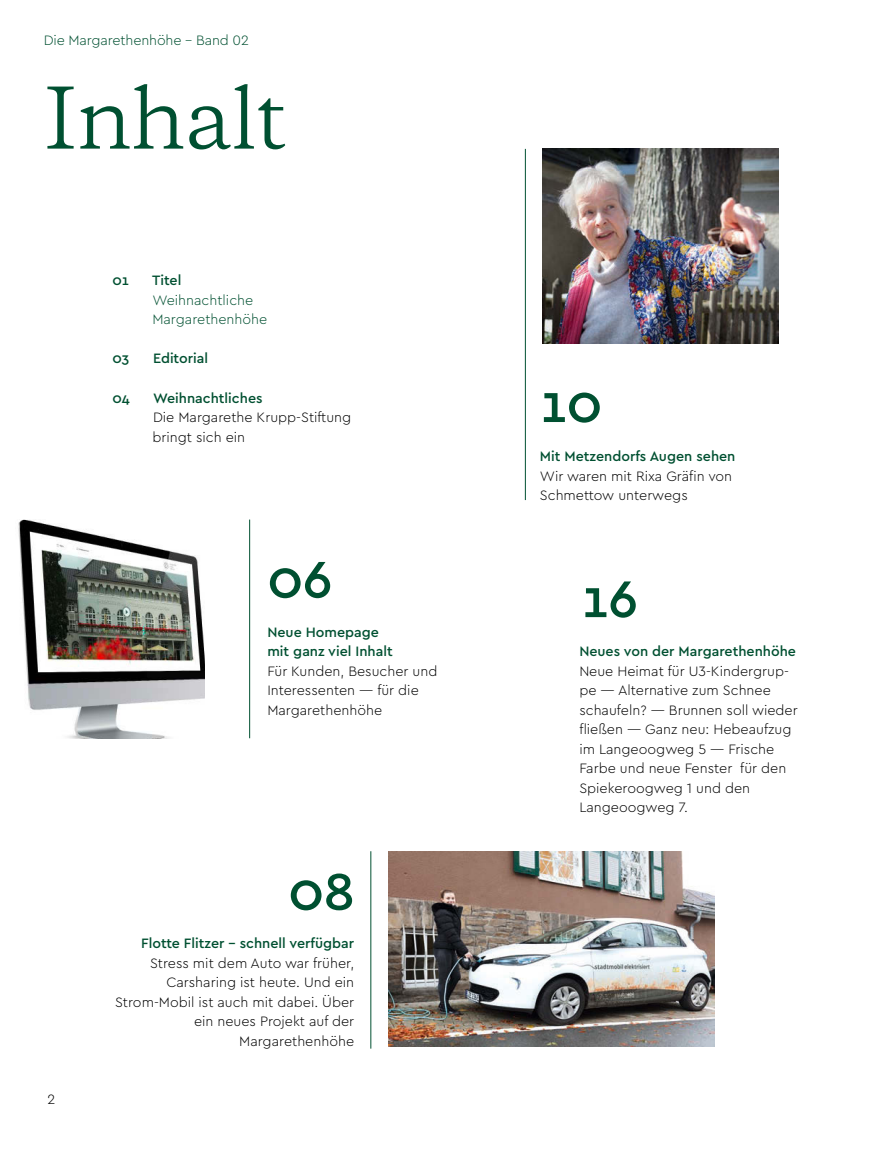
<style>
.page{position:relative;width:896px;height:1150px;background:#fff}
.page>*{position:absolute;margin:0;border:0;box-sizing:border-box;transform-origin:0 0}
.t1{font:79.5px "Copernicus";letter-spacing:-.02em;color:#005031}
.t2{font:500 54px "Cera PRO";color:#005031}
.t3{font:300 14.25px/19.5px "Cera PRO";color:#000}
.t4{font:500 14.25px/19.5px "Cera PRO";color:#005031}
.t5{font:300 14.25px/19.5px "Cera PRO";color:#005031}
</style>
<div class="page">
<img style="left:18px;top:519px;width:186px;height:219px">
<img style="left:388px;top:851px;width:326px;height:195px">
<img style="left:543px;top:149px;width:235px;height:195px">
<hr style="left:370px;top:851px;width:1px;height:197px;background:#005031">
<hr style="left:249px;top:519px;width:1px;height:219px;background:#005031">
<hr style="left:525px;top:149px;width:1px;height:351px;background:#005031">
<p class="t5" style="left:44px;top:30px;width:207px">Die Margarethenhöhe – Band 02</p>
<h1 class="t1" style="left:44px;top:65px;width:245px">Inhalt</h1>
<p class="t4" style="left:113px;top:270px;width:18px">01</p>
<p class="t4" style="left:152px;top:270px;width:31px">Titel</p>
<p class="t5" style="left:152px;top:290px;width:116px">Weihnachtliche<br>Margarethenhöhe</p>
<p class="t4" style="left:113px;top:348px;width:18px">03</p>
<p class="t4" style="left:153px;top:348px;width:57px">Editorial</p>
<p class="t4" style="left:113px;top:387px;width:19px">04</p>
<p class="t4" style="left:153px;top:387px;width:111px">Weihnachtliches</p>
<p class="t3" style="left:152px;top:407px;width:200px">Die Margarethe Krupp-Stiftung bringt sich ein</p>
<h2 class="t2" style="left:267px;top:543px;width:67px">06</h2>
<p class="t4" style="left:267px;top:621px;width:127px">Neue Homepage mit ganz viel Inhalt</p>
<p class="t3" style="left:267px;top:660px;width:172px">Für Kunden, Besucher und<br>Interessenten — für die<br>Margarethenhöhe</p>
<p class="t3" style="left:48px;top:1088px;width:9px">2</p>
<h2 class="t2" style="left:288px;top:855px;width:68px">08</h2>
<p class="t4" style="left:141px;top:932px;width:214px">Flotte Flitzer – schnell verfügbar</p>
<p class="t3" style="left:115px;top:952px;width:241px;text-align:right">Stress mit dem Auto war früher,<br>Carsharing ist heute. Und ein<br>Strom-Mobil ist auch mit dabei. Über ein neues Projekt auf der<br>Margarethenhöhe</p>
<h2 class="t2" style="left:540px;top:368px;width:64px">10</h2>
<p class="t4" style="left:540px;top:446px;width:197px">Mit Metzendorfs Augen sehen</p>
<p class="t3" style="left:540px;top:465px;width:194px">Wir waren mit Rixa Gräfin von<br>Schmettow unterwegs</p>
<h2 class="t2" style="left:581px;top:563px;width:58px">16</h2>
<p class="t4" style="left:579px;top:641px;width:218px">Neues von der Margarethenhöhe</p>
<p class="t3" style="left:579px;top:660px;width:220px">Neue Heimat für U3-Kindergrup&shy;pe — Alternative zum Schnee schaufeln? — Brunnen soll wieder fließen — Ganz neu: Hebeaufzug im Langeoogweg 5 — Frische<br>Farbe und neue Fenster für den<br>Spiekeroogweg 1 und den<br>Langeoogweg 7.</p>
</div>
